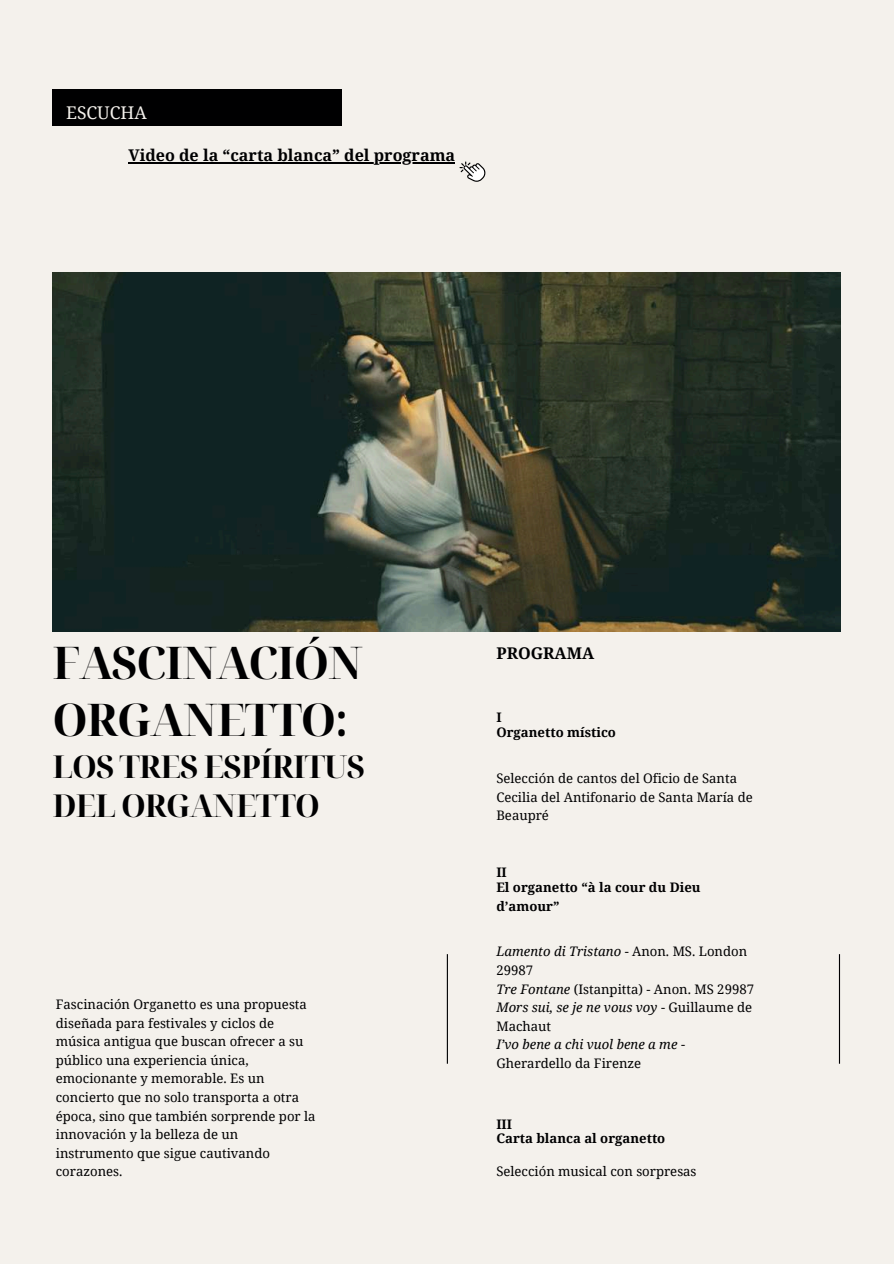
<style>
.page{position:relative;width:894px;height:1264px;background:#fff}
.page>*{position:absolute;margin:0;border:0;box-sizing:border-box;transform-origin:0 0}
.t1{font:700 45px/57.3px "Noto Serif Display";letter-spacing:-.03em;color:#000001}
.t2{font:700 31.5px/39.3px "Noto Serif Display";letter-spacing:-.03em;color:#000001}
.t3{font:17.55px "Noto Serif";color:#f4f1ec}
.t4{font:700 16.05px "Noto Serif";color:#000001}
.t5{font:13.2px/18.6px "Noto Serif";color:#000001}
.t6{font:700 13.2px/18.6px "Noto Serif";color:#000001}
.s1{font-style:italic}
</style>
<div class="page">
<div style="left:0;top:0;width:893px;height:1263px;background:#f4f1ec"></div>
<div style="left:53px;top:89px;width:288px;height:37px;background:#000001"></div>
<hr style="left:446px;top:954px;width:2px;height:109px;background:#000001">
<img style="left:53px;top:272px;width:787px;height:359px">
<hr style="left:838px;top:954px;width:1px;height:109px;background:#000001">
<svg style="left:459px;top:161px;width:26px;height:21px"></svg>
<hr style="left:128px;top:162px;width:327px;height:2px;background:#000001">
<h3 class="t3" style="left:66px;top:100px;width:82px">ESCUCHA</h3>
<p class="t4" style="left:128px;top:144px;width:328px">Video de la “carta blanca” del programa</p>
<h1 class="t1" style="left:53px;top:632px;width:312px">FASCINACIÓN<br>ORGANETTO:</h1>
<h2 class="t2" style="left:53px;top:746px;width:314px">LOS TRES ESPÍRITUS<br>DEL ORGANETTO</h2>
<p class="t5" style="left:56px;top:994px;width:261px">Fascinación Organetto es una propuesta diseñada para festivales y ciclos de música antigua que buscan ofrecer a su público una experiencia única, emocionante y memorable. Es un concierto que no solo transporta a otra época, sino que también sorprende por la innovación y la belleza de un instrumento que sigue cautivando corazones.</p>
<p class="t4" style="left:496px;top:641px;width:99px">PROGRAMA</p>
<p class="t6" style="left:496px;top:707px;width:7px">I</p>
<p class="t6" style="left:496px;top:722px;width:121px">Organetto místico</p>
<p class="t5" style="left:496px;top:768px;width:258px">Selección de cantos del Oficio de Santa<br>Cecilia del Antifonario de Santa María de<br>Beaupré</p>
<p class="t6" style="left:496px;top:862px;width:12px">II</p>
<p class="t6" style="left:496px;top:877px;width:206px">El organetto “à la cour du Dieu d’amour”</p>
<p class="t5" style="left:496px;top:941px;width:259px"><span class="s1">Lamento di Tristano</span> - Anon. MS. London<br>29987<br><span class="s1">Tre Fontane</span> (Istanpitta) - Anon. MS 29987<br><span class="s1">Mors sui, se je ne vous voy</span> - Guillaume de<br>Machaut<br><span class="s1">I’vo bene a chi vuol bene a me</span> -<br>Gherardello da Firenze</p>
<p class="t6" style="left:496px;top:1114px;width:17px">III</p>
<p class="t6" style="left:496px;top:1128px;width:170px">Carta blanca al organetto</p>
<p class="t5" style="left:496px;top:1161px;width:202px">Selección musical con sorpresas</p>
</div>
